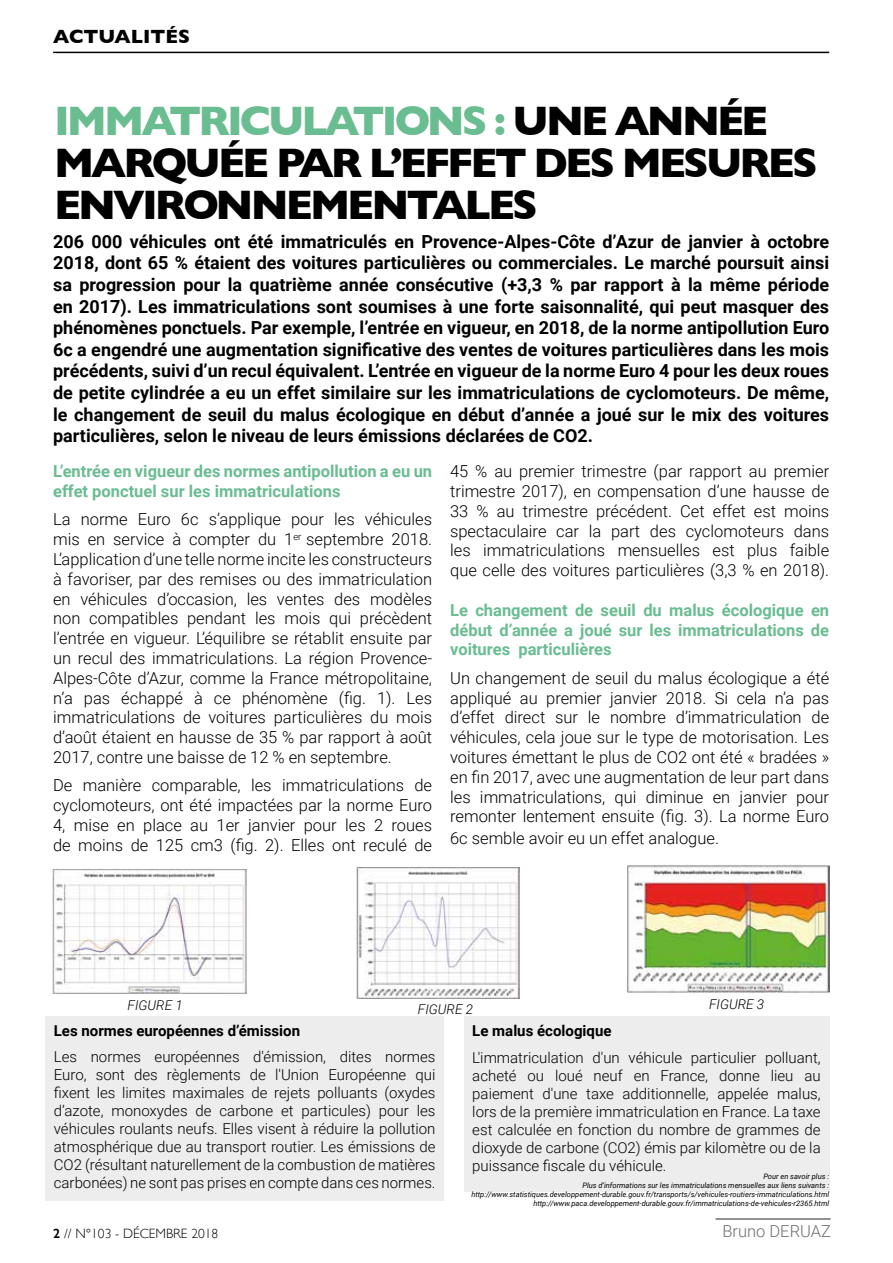
<style>
.page{position:relative;width:893px;height:1263px;background:#fff}
.page>*{position:absolute;margin:0;border:0;box-sizing:border-box;transform-origin:0 0}
.t1{font:700 42px/42px "Gill Sans";letter-spacing:-.07em;color:#000}
.t2{font:700 19.5px "Gill Sans";color:#000}
.t3{font:700 18px/21.6px "Roboto";color:#000;text-align:justify}
.t4{font:300 16.5px/19.8px "Roboto";color:#000;text-align:justify}
.t5{font:700 16.5px/19.8px "Roboto";color:#6abc91}
.t6{font:300 16.5px "Roboto";color:#706f6f}
.t7{font:300 15px/18px "Roboto";color:#000;text-align:justify}
.t8{font:700 15px "Roboto";color:#000}
.t9{font:300 13.5px "Gill Sans";color:#000}
.t10{font:italic 300 13.5px "Roboto";color:#000}
.t11{font:italic 7.5px/9px "Roboto";color:#000;text-align:right}
.s1{color:#6abc91}
.s2{font-weight:600}
</style>
<div class="page">
<hr style="left:53px;top:52px;width:776px;height:1px;background:#000">
<div style="left:45px;top:1016px;width:399px;height:184px;background:#ededed"></div>
<div style="left:464px;top:1017px;width:365px;height:175px;background:#ededed"></div>
<img style="left:53px;top:868px;width:193px;height:126px">
<img style="left:357px;top:866px;width:162px;height:132px">
<img style="left:627px;top:864px;width:202px;height:129px">
<hr style="left:716px;top:1218px;width:115px;height:2px;background:#706f6f">
<p class="t2" style="left:53px;top:21px;width:138px">ACTUALITÉS</p>
<h1 class="t1" style="left:54px;top:99px;width:765px"><span class="s1">IMMATRICULATIONS :</span> UNE ANNÉE<br>MARQUÉE PAR L’EFFET DES MESURES<br>ENVIRONNEMENTALES</h1>
<p class="t3" style="left:53px;top:230px;width:778px">206 000 véhicules ont été immatriculés en Provence-Alpes-Côte d’Azur de janvier à octobre 2018, dont 65 % étaient des voitures particulières ou commerciales. Le marché poursuit ainsi sa progression pour la quatrième année consécutive (+3,3 % par rapport à la même période en 2017). Les immatriculations sont soumises à une forte saisonnalité, qui peut masquer des phénomènes ponctuels. Par exemple, l’entrée en vigueur, en 2018, de la norme antipollution Euro 6c a engendré une augmentation significative des ventes de voitures particulières dans les mois précédents, suivi d’un recul équivalent. L’entrée en vigueur de la norme Euro 4 pour les deux roues de petite cylindrée a eu un effet similaire sur les immatriculations de cyclomoteurs. De même, le changement de seuil du malus écologique en début d’année a joué sur le mix des voitures particulières, selon le niveau de leurs émissions déclarées de CO2.</p>
<p class="t5" style="left:53px;top:461px;width:380px">L’entrée en vigueur des normes antipollution a eu un effet ponctuel sur les immatriculations</p>
<p class="t4" style="left:53px;top:509px;width:381px">La norme Euro 6c s’applique pour les véhicules mis en service à compter du 1<sup>er</sup> septembre 2018.<br>L’application d’une telle norme incite les constructeurs à favoriser, par des remises ou des immatriculation en véhicules d’occasion, les ventes des modèles non compatibles pendant les mois qui précèdent l’entrée en vigueur. L’équilibre se rétablit ensuite par un recul des immatriculations. La région Provence-Alpes-Côte d’Azur, comme la France métropolitaine, n’a pas échappé à ce phénomène (fig. 1). Les immatriculations de voitures particulières du mois d’août étaient en hausse de 35 % par rapport à août 2017, contre une baisse de 12 % en septembre.</p>
<p class="t4" style="left:53px;top:775px;width:381px">De manière comparable, les immatriculations de cyclomoteurs, ont été impactées par la norme Euro 4, mise en place au 1er janvier pour les 2 roues de moins de 125 cm3 (fig. 2). Elles ont reculé de</p>
<p class="t4" style="left:450px;top:461px;width:381px">45 % au premier trimestre (par rapport au premier trimestre 2017), en compensation d’une hausse de 33 % au trimestre précédent. Cet effet est moins spectaculaire car la part des cyclomoteurs dans les immatriculations mensuelles est plus faible que celle des voitures particulières (3,3 % en 2018).</p>
<p class="t5" style="left:450px;top:599px;width:381px;text-align:justify">Le changement de seuil du malus écologique en début d’année a joué sur les immatriculations de voitures particulières</p>
<p class="t4" style="left:450px;top:667px;width:381px">Un changement de seuil du malus écologique a été appliqué au premier janvier 2018. Si cela n’a pas d’effet direct sur le nombre d’immatriculation de véhicules, cela joue sur le type de motorisation. Les voitures émettant le plus de CO2 ont été « bradées » en fin 2017, avec une augmentation de leur part dans les immatriculations, qui diminue en janvier pour remonter lentement ensuite (fig. 3). La norme Euro</p>
<p class="t4" style="left:450px;top:827px;width:270px">6c semble avoir eu un effet analogue.</p>
<p class="t10" style="left:128px;top:996px;width:57px">FIGURE 1</p>
<p class="t10" style="left:418px;top:999px;width:57px">FIGURE 2</p>
<p class="t10" style="left:709px;top:995px;width:57px">FIGURE 3</p>
<p class="t8" style="left:54px;top:1020px;width:248px">Les normes européennes d’émission</p>
<p class="t7" style="left:54px;top:1047px;width:383px">Les normes européennes d'émission, dites normes Euro, sont des règlements de l'Union Européenne qui fixent les limites maximales de rejets polluants (oxydes d’azote, monoxydes de carbone et particules) pour les véhicules roulants neufs. Elles visent à réduire la pollution atmosphérique due au transport routier. Les émissions de CO2 (résultant naturellement de la combustion de matières carbonées) ne sont pas prises en compte dans ces normes.</p>
<p class="t9" style="left:53px;top:1223px;width:167px"><span class="s2">2</span> // N°103 - DÉCEMBRE 2018</p>
<p class="t8" style="left:472px;top:1021px;width:141px">Le malus écologique</p>
<p class="t7" style="left:472px;top:1048px;width:350px">L'immatriculation d'un véhicule particulier polluant, acheté ou loué neuf en France, donne lieu au paiement d'une taxe additionnelle, appelée malus, lors de la première immatriculation en France. La taxe est calculée en fonction du nombre de grammes de dioxyde de carbone (CO2) émis par kilomètre ou de la puissance fiscale du véhicule.</p>
<p class="t11" style="left:471px;top:1172px;width:359px">Pour en savoir plus :<br>Plus d’informations sur les immatriculations mensuelles aux liens suivants : http://www.statistiques.developpement-durable.gouv.fr/transports/s/vehicules-routiers-immatriculations.html http://www.paca.developpement-durable.gouv.fr/immatriculations-de-vehicules-r2365.html</p>
<p class="t6" style="left:722px;top:1220px;width:110px">Bruno DERUAZ</p>
</div>
